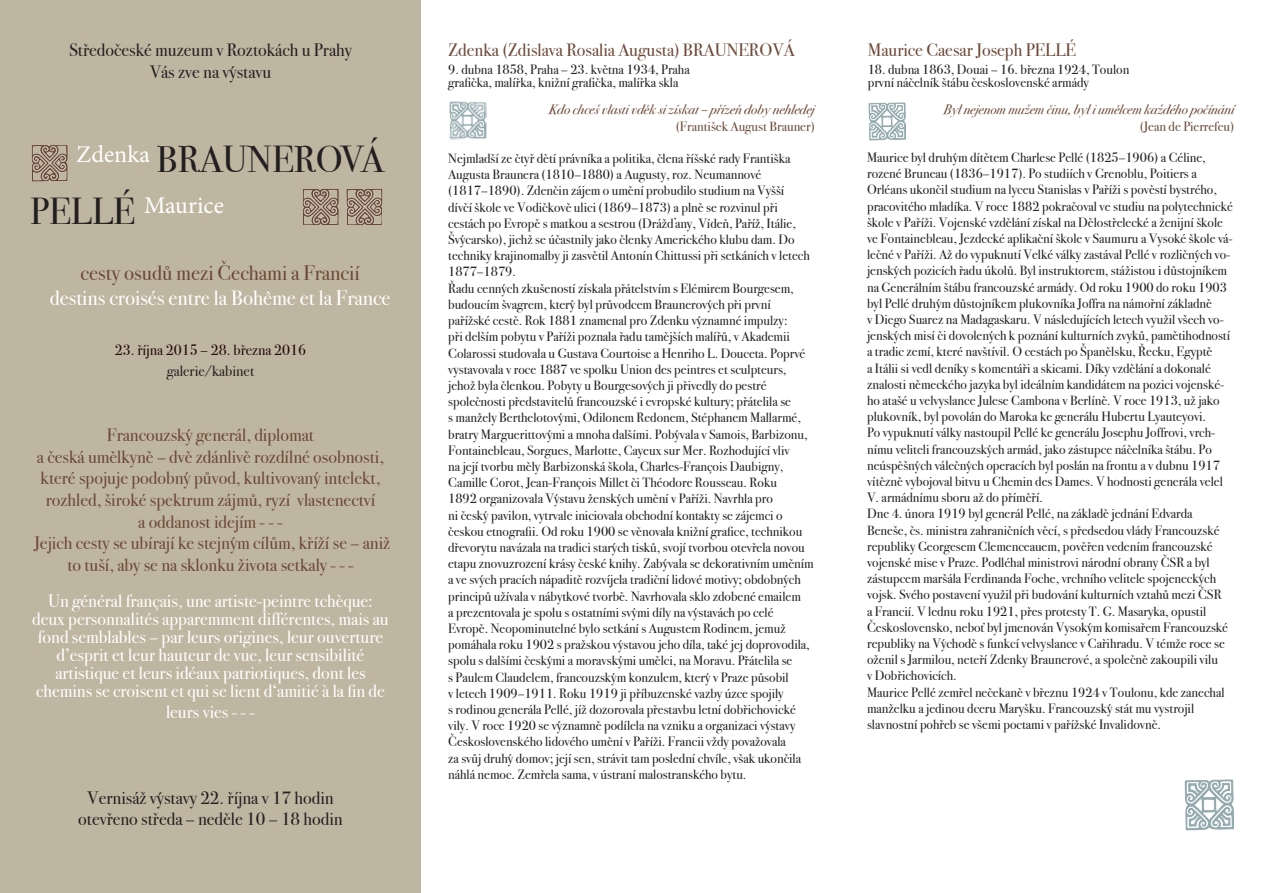
<style>
.page{position:relative;width:1263px;height:893px;background:#fff}
.page>*{position:absolute;margin:0;border:0;box-sizing:border-box;transform-origin:0 0}
.t1{font:37.5px "Bodoni Svty Two ITCTT";color:#231f20}
.t2{font:24px "Minion Pro";color:#fff}
.t3{font:21px "Bodoni Svty Two ITCTT";color:#fff}
.t4{font:21px "Bodoni Svty Two ITCTT";color:#6c4836}
.Normální{font:18px/21.6px "Bodoni Svty Two ITCTT";color:#6c4836}
.t5{font:18px/18px "Bodoni Svty Two ITCTT";color:#fff;text-align:center}
.t6{font:18px "Bodoni Svty Two ITCTT";color:#231f20}
.t7{font:15px "Bodoni Svty Two ITCTT";color:#230b0a}
.t8{font:15px "Bodoni Svty Two ITCTT";color:#231f20}
.Normální-2{font:13.5px/16.2px "Bodoni Svty Two ITCTT";color:#231f20}
.Normální-3{font:italic 13.5px "Bodoni Svty Two ITCTT";color:#6c4836}
.Normální-4{font:13.5px "Bodoni Svty Two ITCTT";color:#6c4836}
</style>
<div class="page">
<div style="left:0;top:0;width:421px;height:893px;background:#bfb6a1"></div>
<img style="left:303px;top:189px;width:36px;height:36px">
<img style="left:32px;top:145px;width:36px;height:37px">
<img style="left:346px;top:189px;width:36px;height:36px">
<img style="left:449px;top:101px;width:38px;height:39px">
<img style="left:868px;top:102px;width:37px;height:38px">
<img style="left:1184px;top:779px;width:50px;height:51px">
<p class="t6" style="left:69px;top:35px;width:284px">Středočeské muzeum v Roztokách u Prahy</p>
<p class="t6" style="left:150px;top:57px;width:123px">Vás zve na výstavu</p>
<p class="t1" style="left:156px;top:129px;width:229px">BRAUNEROVÁ</p>
<p class="t2" style="left:77px;top:139px;width:75px">Zdenka</p>
<p class="t2" style="left:144px;top:189px;width:81px">Maurice</p>
<p class="t1" style="left:30px;top:180px;width:106px">PELLÉ</p>
<p class="t4" style="left:81px;top:256px;width:281px">cesty osudů mezi Čechami a Francií</p>
<p class="t3" style="left:50px;top:281px;width:342px">destins croisés entre la Bohême et la France</p>
<p class="t7" style="left:115px;top:337px;width:193px">23. října 2015 – 28. března 2016</p>
<p class="t8" style="left:167px;top:359px;width:89px">galerie/kabinet</p>
<p class="Normální" style="left:107px;top:422px;width:209px">Francouzský generál, diplomat</p>
<p class="Normální" style="left:37px;top:444px;width:348px">a česká umělkyně – dvě zdánlivě rozdílné osobnosti, které spojuje podobný původ, kultivovaný intelekt,</p>
<p class="Normální" style="left:46px;top:487px;width:331px">rozhled, široké spektrum zájmů, ryzí vlastenectví</p>
<p class="Normální" style="left:138px;top:509px;width:146px">a oddanost idejím - - -</p>
<p class="Normální" style="left:34px;top:530px;width:358px;text-align:center">Jejich cesty se ubírají ke stejným cílům, kříží se – aniž to tuší, aby se na sklonku života setkaly - - -</p>
<p class="t5" style="left:32px;top:590px;width:358px">Un général français, une artiste-peintre tchèque: deux personnalités apparemment différentes, mais au fond semblables – par leurs origines, leur ouverture d’esprit et leur hauteur de vue, leur sensibilité</p>
<p class="t5" style="left:36px;top:662px;width:350px">artistique et leurs idéaux patriotiques, dont les chemins se croisent et qui se lient d‘amitié à la fin de</p>
<p class="t5" style="left:166px;top:701px;width:90px">leurs vies - - -</p>
<p class="t6" style="left:87px;top:783px;width:248px">Vernisáž výstavy 22. října v 17 hodin</p>
<p class="t6" style="left:78px;top:804px;width:266px">otevřeno středa – neděle 10 – 18 hodin</p>
<p class="Normální" style="left:448px;top:37px;width:348px">Zdenka (Zdislava Rosalia Augusta) BRAUNEROVÁ</p>
<p class="Normální-2" style="left:448px;top:60px;width:243px">9. dubna 1858, Praha – 23. května 1934, Praha</p>
<p class="Normální-2" style="left:448px;top:73px;width:232px">grafička, malířka, knižní grafička, malířka skla</p>
<p class="Normální-3" style="left:549px;top:98px;width:267px">Kdo chceš vlasti vděk si získat – přízeň doby nehledej</p>
<p class="Normální-4" style="left:676px;top:115px;width:140px">(František August Brauner)</p>
<p class="Normální-2" style="left:448px;top:149px;width:363px">Nejmladší ze čtyř dětí právníka a politika, člena říšské rady Františka Augusta Braunera (1810–1880) a Augusty, roz. Neumannové (1817–1890). Zdenčin zájem o umění probudilo studium na Vyšší dívčí škole ve Vodičkově ulici (1869–1873) a plně se rozvinul při cestách po Evropě s matkou a sestrou (Drážďany, Vídeň, Paříž, Itálie, Švýcarsko), jichž se účastnily jako členky Amerického klubu dam. Do techniky krajinomalby ji zasvětil Antonín Chittussi při setkáních v letech 1877–1879.</p>
<p class="Normální-2" style="left:448px;top:279px;width:359px">Řadu cenných zkušeností získala přátelstvím s Elémirem Bourgesem, budoucím švagrem, který byl průvodcem Braunerových při první pařížské cestě. Rok 1881 znamenal pro Zdenku významné impulzy:<br>při delším pobytu v Paříži poznala řadu tamějších malířů, v Akademii Colarossi studovala u Gustava Courtoise a Henriho L. Douceta. Poprvé vystavovala v roce 1887 ve spolku Union des peintres et sculpteurs, jehož byla členkou. Pobyty u Bourgesových ji přivedly do pestré společnosti představitelů francouzské i evropské kultury; přátelila se</p>
<p class="Normální-2" style="left:448px;top:408px;width:367px">s manžely Berthelotovými, Odilonem Redonem, Stéphanem Mallarmé, bratry Marguerittovými a mnoha dalšími. Pobývala v Samois, Barbizonu, Fontainebleau, Sorgues, Marlotte, Cayeux sur Mer. Rozhodující vliv<br>na její tvorbu měly Barbizonská škola, Charles-François Daubigny, Camille Corot, Jean-François Millet či Théodore Rousseau. Roku<br>1892 organizovala Výstavu ženských umění v Paříži. Navrhla pro<br>ni český pavilon, vytrvale iniciovala obchodní kontakty se zájemci o českou etnografii. Od roku 1900 se věnovala knižní grafice, technikou dřevorytu navázala na tradici starých tisků, svojí tvorbou otevřela novou etapu znovuzrození krásy české knihy. Zabývala se dekorativním uměním</p>
<p class="Normální-2" style="left:448px;top:570px;width:354px">a ve svých pracích nápaditě rozvíjela tradiční lidové motivy; obdobných principů užívala v nábytkové tvorbě. Navrhovala sklo zdobené emailem</p>
<p class="Normální-2" style="left:448px;top:603px;width:363px">a prezentovala je spolu s ostatními svými díly na výstavách po celé Evropě. Neopominutelné bylo setkání s Augustem Rodinem, jemuž pomáhala roku 1902 s pražskou výstavou jeho díla, také jej doprovodila, spolu s dalšími českými a moravskými umělci, na Moravu. Přátelila se<br>s Paulem Claudelem, francouzským konzulem, který v Praze působil<br>v letech 1909–1911. Roku 1919 ji příbuzenské vazby úzce spojily<br>s rodinou generála Pellé, jíž dozorovala přestavbu letní dobřichovické vily. V roce 1920 se významně podílela na vzniku a organizaci výstavy Československého lidového umění v Paříži. Francii vždy považovala</p>
<p class="Normální-2" style="left:448px;top:748px;width:354px">za svůj druhý domov; její sen, strávit tam poslední chvíle, však ukončila náhlá nemoc. Zemřela sama, v ústraní malostranského bytu.</p>
<p class="Normální" style="left:868px;top:37px;width:210px">Maurice Caesar Joseph PELLÉ</p>
<p class="Normální-2" style="left:868px;top:60px;width:263px">18. dubna 1863, Douai – 16. března 1924, Toulon</p>
<p class="Normální-2" style="left:868px;top:73px;width:223px">první náčelník štábu československé armády</p>
<p class="Normální-3" style="left:943px;top:98px;width:292px">Byl nejenom mužem činu, byl i umělcem každého počínání</p>
<p class="Normální-4" style="left:1140px;top:115px;width:96px">(Jean de Pierrefeu)</p>
<p class="Normální-2" style="left:867px;top:148px;width:340px">Maurice byl druhým dítětem Charlese Pellé (1825–1906) a Céline,</p>
<p class="Normální-2" style="left:867px;top:164px;width:367px">rozené Bruneau (1836–1917). Po studiích v Grenoblu, Poitiers a Orléans ukončil studium na lyceu Stanislas v Paříži s pověstí bystrého, pracovitého mladíka. V roce 1882 pokračoval ve studiu na polytechnické škole v Paříži. Vojenské vzdělání získal na Dělostřelecké a ženijní škole ve Fontainebleau, Jezdecké aplikační škole v Saumuru a Vysoké škole vá&shy;lečné v Paříži. Až do vypuknutí Velké války zastával Pellé v rozličných vo&shy;jenských pozicích řadu úkolů. Byl instruktorem, stážistou i důstojníkem na Generálním štábu francouzské armády. Od roku 1900 do roku 1903 byl Pellé druhým důstojníkem plukovníka Joffra na námořní základně</p>
<p class="Normální-2" style="left:867px;top:310px;width:365px">v Diego Suarez na Madagaskaru. V následujících letech využil všech vo&shy;jenských misí či dovolených k poznání kulturních zvyků, pamětihodností a tradic zemí, které navštívil. O cestách po Španělsku, Řecku, Egyptě<br>a Itálii si vedl deníky s komentáři a skicami. Díky vzdělání a dokonalé znalosti německého jazyka byl ideálním kandidátem na pozici vojenské&shy;ho atašé u velvyslance Julese Cambona v Berlíně. V roce 1913, už jako plukovník, byl povolán do Maroka ke generálu Hubertu Lyauteyovi.</p>
<p class="Normální-2" style="left:867px;top:423px;width:357px">Po vypuknutí války nastoupil Pellé ke generálu Josephu Joffrovi, vrch&shy;nímu veliteli francouzských armád, jako zástupce náčelníka štábu. Po neúspěšných válečných operacích byl poslán na frontu a v dubnu 1917 vítězně vybojoval bitvu u Chemin des Dames. V hodnosti generála velel V. armádnímu sboru až do příměří.</p>
<p class="Normální-2" style="left:867px;top:504px;width:327px">Dne 4. února 1919 byl generál Pellé, na základě jednání Edvarda</p>
<p class="Normální-2" style="left:867px;top:520px;width:362px">Beneše, čs. ministra zahraničních věcí, s předsedou vlády Francouzské republiky Georgesem Clemenceauem, pověřen vedením francouzské vojenské mise v Praze. Podléhal ministrovi národní obrany ČSR a byl zástupcem maršála Ferdinanda Foche, vrchního velitele spojeneckých vojsk. Svého postavení využil při budování kulturních vztahů mezi ČSR a Francií. V lednu roku 1921, přes protesty T. G. Masaryka, opustil Československo, neboť byl jmenován Vysokým komisařem Francouzské republiky na Východě s funkcí velvyslance v Cařihradu. V témže roce se oženil s Jarmilou, neteří Zdenky Braunerové, a společně zakoupili vilu<br>v Dobřichovicích.</p>
<p class="Normální-2" style="left:867px;top:682px;width:359px">Maurice Pellé zemřel nečekaně v březnu 1924 v Toulonu, kde zanechal manželku a jedinou dceru Maryšku. Francouzský stát mu vystrojil</p>
<p class="Normální-2" style="left:867px;top:715px;width:295px">slavnostní pohřeb se všemi poctami v pařížské Invalidovně.</p>
</div>
